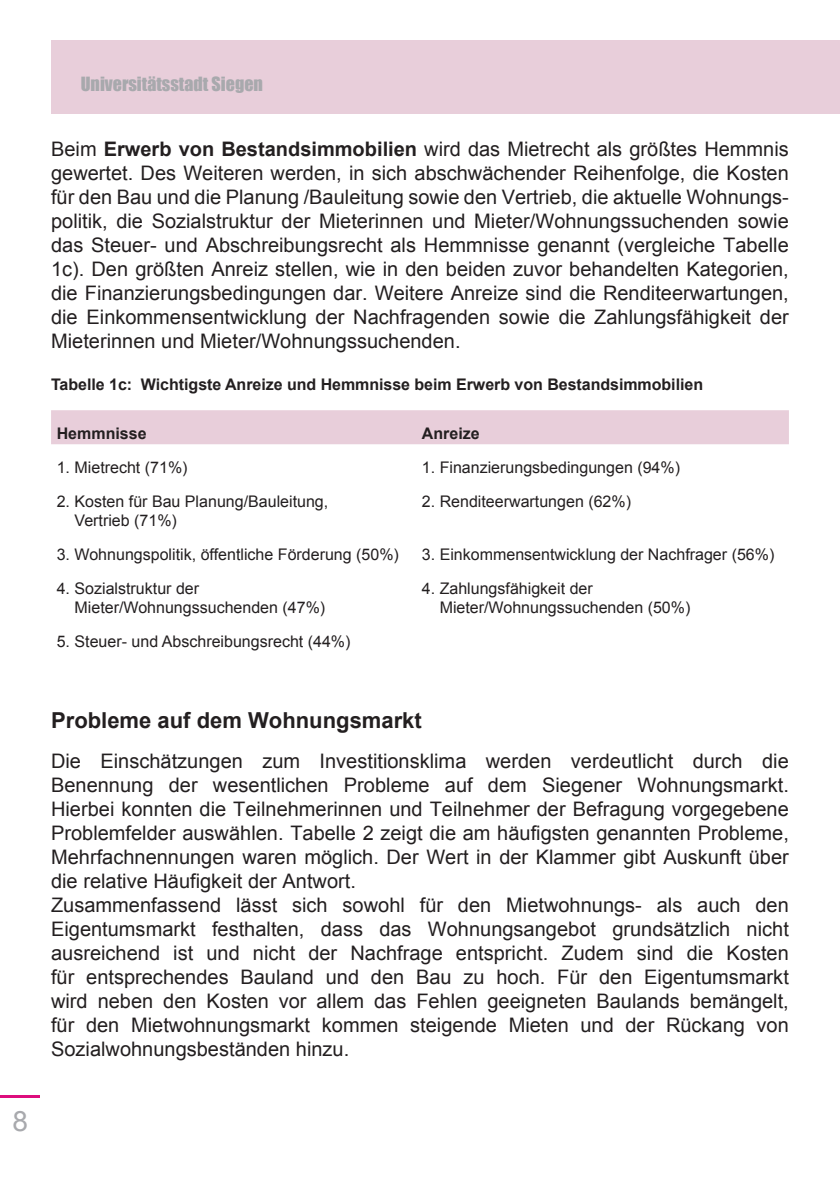
<style>
.page{position:relative;width:840px;height:1191px;background:#fff}
.page>*{position:absolute;margin:0;border:0;box-sizing:border-box;transform-origin:0 0}
.t1{font:28px "Arial";color:#a8a9ad}
.t2{font:700 22px "Arial";color:#231f20}
.t3{font:20px/24px "Arial";color:#231f20;text-align:justify}
.t4{font:18px "Impact";color:#a8a9ad}
.t5{font:16px/19.2px "Arial";color:#231f20}
.t6{font:700 16px "Arial";letter-spacing:-.005em;color:#231f20}
.s1{font-weight:700}
</style>
<div class="page">
<div style="left:51px;top:40px;width:788px;height:73px;background:#e8ceda"></div>
<hr style="left:0;top:1094px;width:40px;height:3px;background:#dd0d7d">
<div style="left:51px;top:410px;width:737px;height:34px;background:#e8ceda"></div>
<p class="t4" style="left:81px;top:70px;width:184px">Universitätsstadt Siegen</p>
<p class="t3" style="left:51px;top:137px;width:738px">Beim <span class="s1">Erwerb von Bestandsimmobilien</span> wird das Mietrecht als größtes Hemmnis gewertet. Des Weiteren werden, in sich abschwächender Reihenfolge, die Kosten für den Bau und die Planung /Bauleitung sowie den Vertrieb, die aktuelle Wohnungs&shy;politik, die Sozialstruktur der Mieterinnen und Mieter/Wohnungssuchenden sowie das Steuer- und Abschreibungsrecht als Hemmnisse genannt (vergleiche Tabelle 1c). Den größten Anreiz stellen, wie in den beiden zuvor behandelten Kategorien, die Finanzierungsbedingungen dar. Weitere Anreize sind die Renditeerwartungen, die Einkommensentwicklung der Nachfragenden sowie die Zahlungsfähigkeit der Mieterinnen und Mieter/Wohnungssuchenden.</p>
<p class="t6" style="left:51px;top:374px;width:653px">Tabelle 1c: Wichtigste Anreize und Hemmnisse beim Erwerb von Bestandsimmobilien</p>
<p class="t6" style="left:57px;top:422px;width:91px">Hemmnisse</p>
<p class="t6" style="left:421px;top:422px;width:59px">Anreize</p>
<p class="t5" style="left:57px;top:457px;width:132px">1. Mietrecht (71%)</p>
<p class="t5" style="left:421px;top:457px;width:259px">1. Finanzierungsbedingungen (94%)</p>
<p class="t5" style="left:74px;top:491px;width:255px;text-indent:-18px">2. Kosten für Bau Planung/Bauleitung,<br>Vertrieb (71%)</p>
<p class="t5" style="left:421px;top:491px;width:210px">2. Renditeerwartungen (62%)</p>
<p class="t5" style="left:57px;top:545px;width:343px">3. Wohnungspolitik, öffentliche Förderung (50%)</p>
<p class="t5" style="left:421px;top:545px;width:354px">3. Einkommensentwicklung der Nachfrager (56%)</p>
<p class="t5" style="left:74px;top:579px;width:252px;text-indent:-18px">4. Sozialstruktur der<br>Mieter/Wohnungssuchenden (47%)</p>
<p class="t5" style="left:439px;top:579px;width:252px;text-indent:-18px">4. Zahlungsfähigkeit der<br>Mieter/Wohnungssuchenden (50%)</p>
<p class="t5" style="left:57px;top:632px;width:295px">5. Steuer- und Abschreibungsrecht (44%)</p>
<h1 class="t1" style="left:12px;top:1103px;width:17px">8</h1>
<p class="t2" style="left:51px;top:705px;width:372px">Probleme auf dem Wohnungsmarkt</p>
<p class="t3" style="left:51px;top:749px;width:739px;text-align:left">Die Einschätzungen zum Investitionsklima werden verdeutlicht durch die Benennung der wesentlichen Probleme auf dem Siegener Wohnungsmarkt.<br>Hierbei konnten die Teilnehmerinnen und Teilnehmer der Befragung vorgegebene Problemfelder auswählen. Tabelle 2 zeigt die am häufigsten genannten Probleme, Mehrfachnennungen waren möglich. Der Wert in der Klammer gibt Auskunft über die relative Häufigkeit der Antwort.<br>Zusammenfassend lässt sich sowohl für den Mietwohnungs- als auch den Eigentumsmarkt festhalten, dass das Wohnungsangebot grundsätzlich nicht ausreichend ist und nicht der Nachfrage entspricht. Zudem sind die Kosten für entsprechendes Bauland und den Bau zu hoch. Für den Eigentumsmarkt wird neben den Kosten vor allem das Fehlen geeigneten Baulands bemängelt, für den Mietwohnungsmarkt kommen steigende Mieten und der Rückang von Sozialwohnungsbeständen hinzu.</p>
</div>
